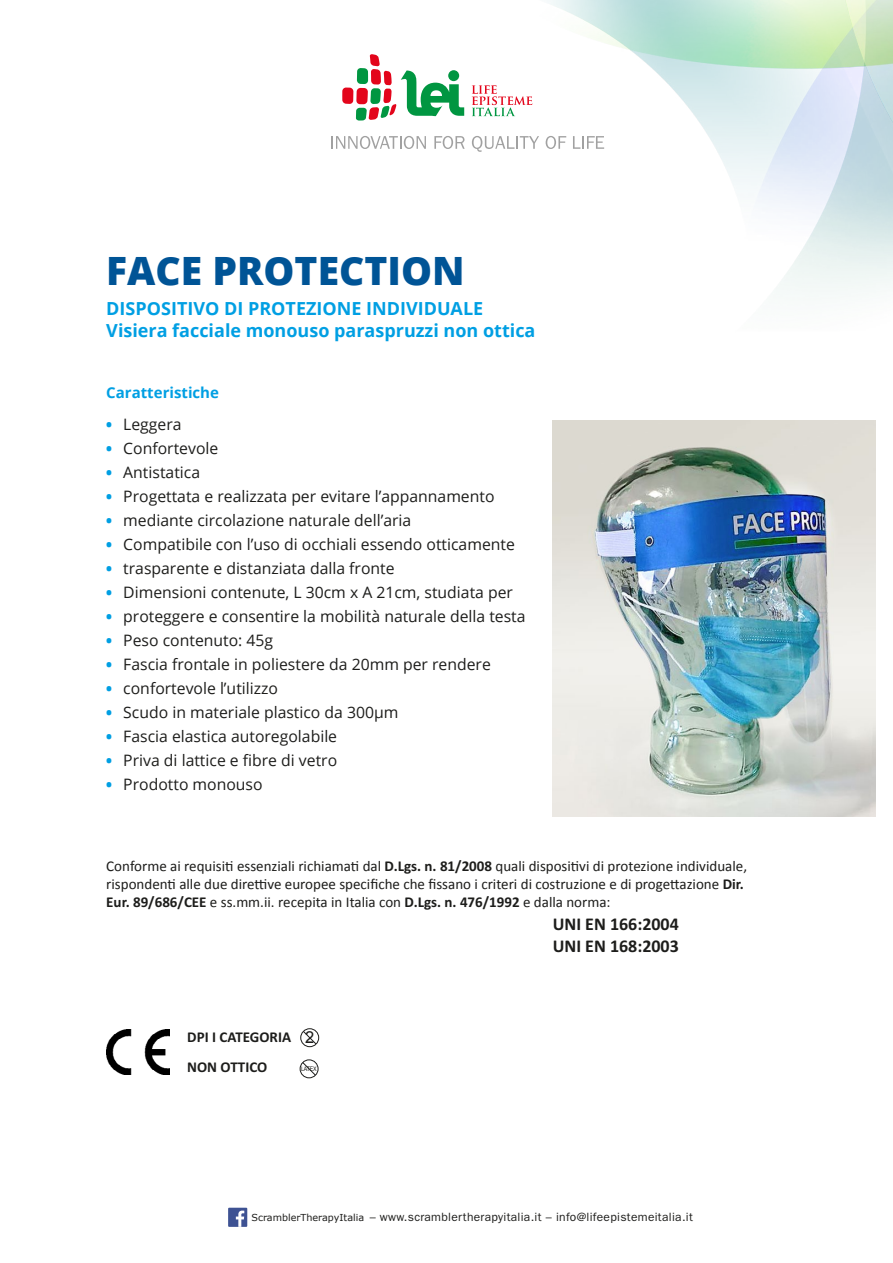
<style>
.page{position:relative;width:893px;height:1263px;background:#fff}
.page>*{position:absolute;margin:0;border:0;box-sizing:border-box;transform-origin:0 0}
.t1{font:800 39px "Open Sans";color:#005496}
.t2{font:700 18px/21.6px "Open Sans";color:#009fe3}
.t3{font:700 18px/21.6px "Calibri";color:#1d1d1b}
.t4{font:16.5px "Arial";color:#1d1d1b}
.t5{font:15.75px "Open Sans";color:#1d1d1b}
.t6{font:15px/18px "Calibri";color:#1d1d1b}
.t7{font:700 15px/30px "Calibri";color:#1d1d1b}
.t8{font:700 15px "Open Sans";color:#009fe3}
.t9{font:12px "ITC Franklin Gothic Std";letter-spacing:.025em;color:#1d1d1b}
.t10{font:6.3px "Arial";letter-spacing:-.04em;color:#1d1d1b;scale:.84 1}
.s1{font-weight:800;font-size:15px;color:#009fe3}
.s2{font-weight:700}
.s3{font-family:"Verdana";font-size:9.6px}
</style>
<div class="page">
<img style="left:532px;top:0;width:361px;height:293px">
<img style="left:553px;top:421px;width:323px;height:395px">
<img style="left:106px;top:1029px;width:64px;height:45px">
<div style="left:300px;top:1028px;width:19px;height:19px;border:1px solid #1d1d1b;border-radius:50%"></div>
<svg style="left:303px;top:1031px;width:14px;height:14px"></svg>
<div style="left:300px;top:1059px;width:18px;height:19px;border:1px solid #1d1d1b;border-radius:50%"></div>
<svg style="left:302px;top:1062px;width:14px;height:14px"></svg>
<div style="left:228px;top:1208px;width:19px;height:19px;background:#3e5293"></div>
<svg style="left:236px;top:1210px;width:8px;height:17px"></svg>
<svg style="left:472px;top:85px;width:60px;height:31px"></svg>
<svg style="left:342px;top:54px;width:122px;height:67px"></svg>
<svg style="left:331px;top:136px;width:95px;height:13px"></svg>
<svg style="left:434px;top:136px;width:31px;height:13px"></svg>
<svg style="left:472px;top:136px;width:67px;height:16px"></svg>
<svg style="left:546px;top:136px;width:20px;height:13px"></svg>
<svg style="left:573px;top:136px;width:31px;height:13px"></svg>
<h1 class="t1" style="left:106px;top:241px;width:360px">FACE PROTECTION</h1>
<p class="t2" style="left:106px;top:297px;width:431px">DISPOSITIVO DI PROTEZIONE INDIVIDUALE<br>Visiera facciale monouso paraspruzzi non ottica</p>
<p class="t8" style="left:106px;top:382px;width:114px">Caratteristiche</p>
<p class="t5" style="left:106px;top:414px;width:77px"><span class="s1">•</span> Leggera</p>
<p class="t5" style="left:106px;top:438px;width:114px"><span class="s1">•</span> Confortevole</p>
<p class="t5" style="left:106px;top:462px;width:95px"><span class="s1">•</span> Antistatica</p>
<p class="t5" style="left:106px;top:486px;width:390px"><span class="s1">•</span> Progettata e realizzata per evitare l’appannamento</p>
<p class="t5" style="left:106px;top:510px;width:306px"><span class="s1">•</span> mediante circolazione naturale dell’aria</p>
<p class="t5" style="left:106px;top:534px;width:410px"><span class="s1">•</span> Compatibile con l’uso di occhiali essendo otticamente</p>
<p class="t5" style="left:106px;top:558px;width:290px"><span class="s1">•</span> trasparente e distanziata dalla fronte</p>
<p class="t5" style="left:106px;top:582px;width:408px"><span class="s1">•</span> Dimensioni contenute, L 30cm x A 21cm, studiata per</p>
<p class="t5" style="left:106px;top:606px;width:421px"><span class="s1">•</span> proteggere e consentire la mobilità naturale della testa</p>
<p class="t5" style="left:106px;top:630px;width:168px"><span class="s1">•</span> Peso contenuto: 45g</p>
<p class="t5" style="left:106px;top:654px;width:386px"><span class="s1">•</span> Fascia frontale in poliestere da 20mm per rendere</p>
<p class="t5" style="left:106px;top:678px;width:173px"><span class="s1">•</span> confortevole l’utilizzo</p>
<p class="t5" style="left:106px;top:702px;width:294px"><span class="s1">•</span> Scudo in materiale plastico da 300μm</p>
<p class="t5" style="left:106px;top:726px;width:232px"><span class="s1">•</span> Fascia elastica autoregolabile</p>
<p class="t5" style="left:106px;top:750px;width:232px"><span class="s1">•</span> Priva di lattice e fibre di vetro</p>
<p class="t5" style="left:106px;top:774px;width:158px"><span class="s1">•</span> Prodotto monouso</p>
<p class="t6" style="left:106px;top:856px;width:642px">Conforme ai requisiti essenziali richiamati dal <span class="s2">D.Lgs. n. 81/2008</span> quali dispositivi di protezione individuale, rispondenti alle due direttive europee specifiche che fissano i criteri di costruzione e di progettazione <span class="s2">Dir.<br>Eur. 89/686/CEE</span> e ss.mm.ii. recepita in Italia con <span class="s2">D.Lgs. n. 476/1992</span> e dalla norma:</p>
<p class="t7" style="left:187px;top:1021px;width:105px">DPI I CATEGORIA<br>NON OTTICO</p>
<p class="t4" style="left:305px;top:1026px;width:11px">2</p>
<p class="t10" style="left:301px;top:1064px;width:20px">LATEX</p>
<p class="t3" style="left:553px;top:912px;width:128px">UNI EN 166:2004<br>UNI EN 168:2003</p>
<p class="t9" style="left:251px;top:1210px;width:443px"><span class="s3">ScramblerTherapyItalia</span> – www.scramblertherapyitalia.it – info@lifeepistemeitalia.it</p>
</div>
